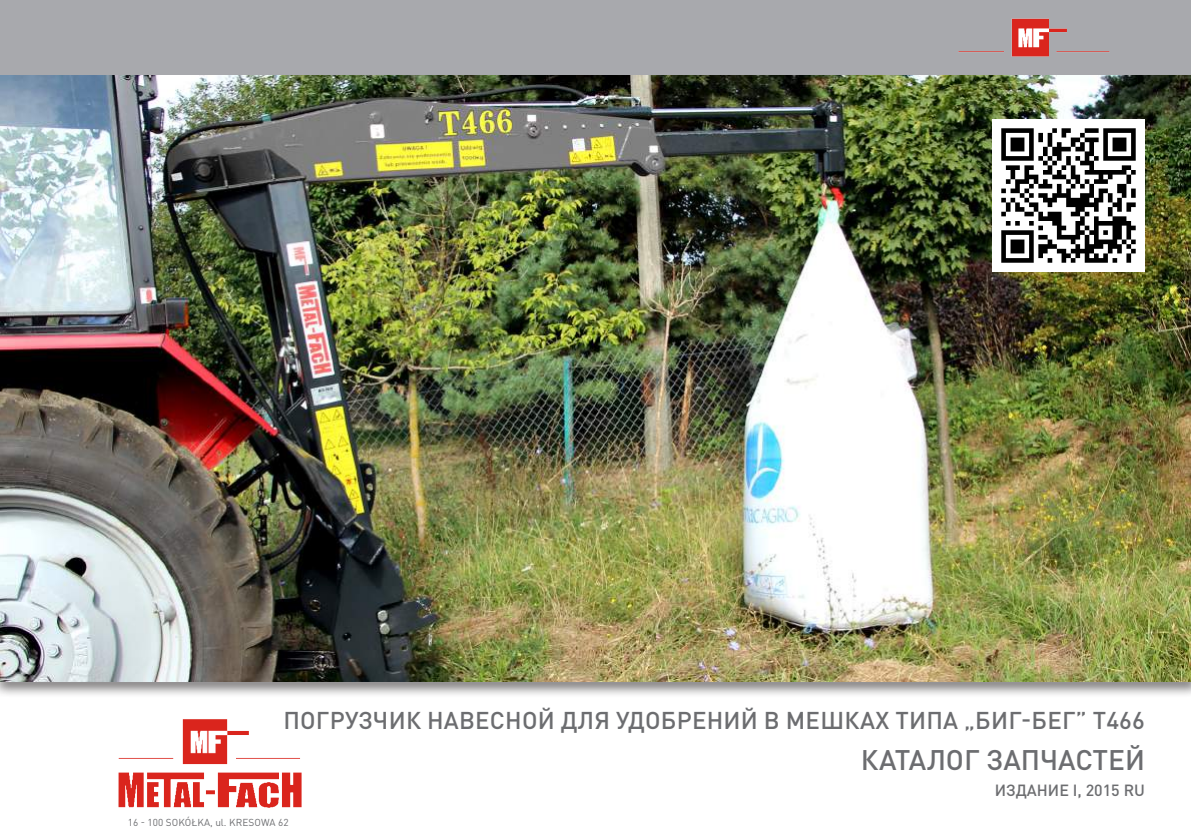
<style>
.page{position:relative;width:1191px;height:840px;background:#fff}
.page>*{position:absolute;margin:0;border:0;box-sizing:border-box;transform-origin:0 0}
.t1{font:500 28px "DIN Pro";letter-spacing:-.005em;color:#6c6d70}
.t2{font:500 24px "DIN Pro";letter-spacing:.01em;color:#6c6d70}
.t3{font:500 16px "DIN Pro";color:#6c6d70}
.t4{font:10px "DIN Pro";letter-spacing:.01em;color:#6c6d70}
</style>
<div class="page">
<div style="left:0;top:666px;width:1191px;height:31px;background:#231f20;opacity:.75"></div>
<img style="left:0;top:75px;width:1191px;height:606px">
<img style="left:118px;top:719px;width:184px;height:89px">
<div style="left:0;top:0;width:1191px;height:75px;background:#a8a9ad"></div>
<img style="left:958px;top:18px;width:152px;height:39px">
<img style="left:992px;top:119px;width:153px;height:152px">
<p class="t2" style="left:283px;top:700px;width:863px">ПОГРУЗЧИК НАВЕСНОЙ ДЛЯ УДОБРЕНИЙ В МЕШКАХ ТИПА „БИГ-БЕГ” T466</p>
<p class="t1" style="left:861px;top:736px;width:285px">КАТАЛОГ ЗАПЧАСТЕЙ</p>
<p class="t4" style="left:128px;top:814px;width:162px">16 - 100 SOKÓŁKA, ul. KRESOWA 62</p>
<p class="t3" style="left:995px;top:777px;width:151px">ИЗДАНИЕ I, 2015 RU</p>
</div>
